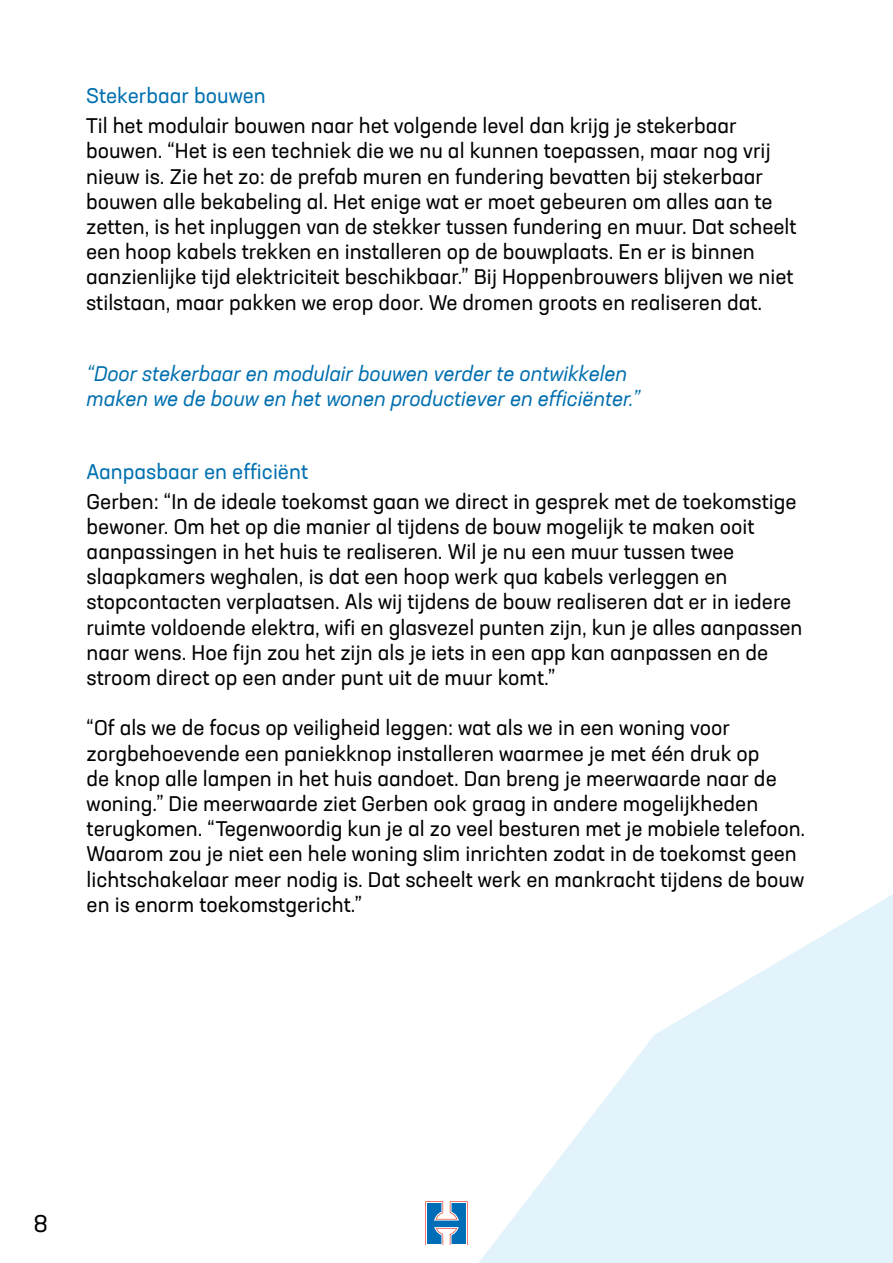
<style>
.page{position:relative;width:893px;height:1263px;background:#fff}
.page>*{position:absolute;margin:0;border:0;box-sizing:border-box;transform-origin:0 0}
.t1{font:24px "Neusa Next Std";color:#000}
.t2{font:21px/25.2px "Neusa Next Std";color:#020203}
.t3{font:21px/25.2px "Neusa Next Std";color:#000}
.t4{font:italic 21px/25.2px "Neusa Next Std";color:#006faf}
.t5{font:21px "Neusa Next Std";color:#0070b0}
</style>
<div class="page">
<svg style="left:479px;top:894px;width:414px;height:369px;fill:#e3f3fb"></svg>
<svg style="left:425px;top:1202px;width:43px;height:43px"></svg>
<p class="t5" style="left:86px;top:83px;width:181px">Stekerbaar bouwen</p>
<p class="t2" style="left:86px;top:113px;width:712px">Til het modulair bouwen naar het volgende level dan krijg je stekerbaar bouwen. “Het is een techniek die we nu al kunnen toepassen, maar nog vrij nieuw is. Zie het zo: de prefab muren en fundering bevatten bij stekerbaar bouwen alle bekabeling al. Het enige wat er moet gebeuren om alles aan te zetten, is het inpluggen van de stekker tussen fundering en muur. Dat scheelt een hoop kabels trekken en installeren op de bouwplaats. En er is binnen aanzienlijke tijd elektriciteit beschikbaar.” Bij Hoppenbrouwers blijven we niet stilstaan, maar pakken we erop door. We dromen groots en realiseren dat.</p>
<p class="t4" style="left:87px;top:360px;width:555px">“Door stekerbaar en modulair bouwen verder te ontwikkelen maken we de bouw en het wonen productiever en efficiënter.”</p>
<p class="t5" style="left:87px;top:458px;width:223px">Aanpasbaar en efficiënt</p>
<p class="t2" style="left:87px;top:488px;width:717px">Gerben: “In de ideale toekomst gaan we direct in gesprek met de toekomstige bewoner. Om het op die manier al tijdens de bouw mogelijk te maken ooit aanpassingen in het huis te realiseren. Wil je nu een muur tussen twee slaapkamers weghalen, is dat een hoop werk qua kabels verleggen en stopcontacten verplaatsen. Als wij tijdens de bouw realiseren dat er in iedere ruimte voldoende elektra, wifi en glasvezel punten zijn, kun je alles aanpassen naar wens. Hoe fijn zou het zijn als je iets in een app kan aanpassen en de stroom direct op een ander punt uit de muur komt.”</p>
<p class="t3" style="left:87px;top:715px;width:720px">“Of als we de focus op veiligheid leggen: wat als we in een woning voor zorgbehoevende een paniekknop installeren waarmee je met één druk op<br>de knop alle lampen in het huis aandoet. Dan breng je meerwaarde naar de woning.” Die meerwaarde ziet Gerben ook graag in andere mogelijkheden terugkomen. “Tegenwoordig kun je al zo veel besturen met je mobiele telefoon.<br>Waarom zou je niet een hele woning slim inrichten zodat in de toekomst geen lichtschakelaar meer nodig is. Dat scheelt werk en mankracht tijdens de bouw en is enorm toekomstgericht.”</p>
<p class="t1" style="left:33px;top:1208px;width:16px">8</p>
</div>
